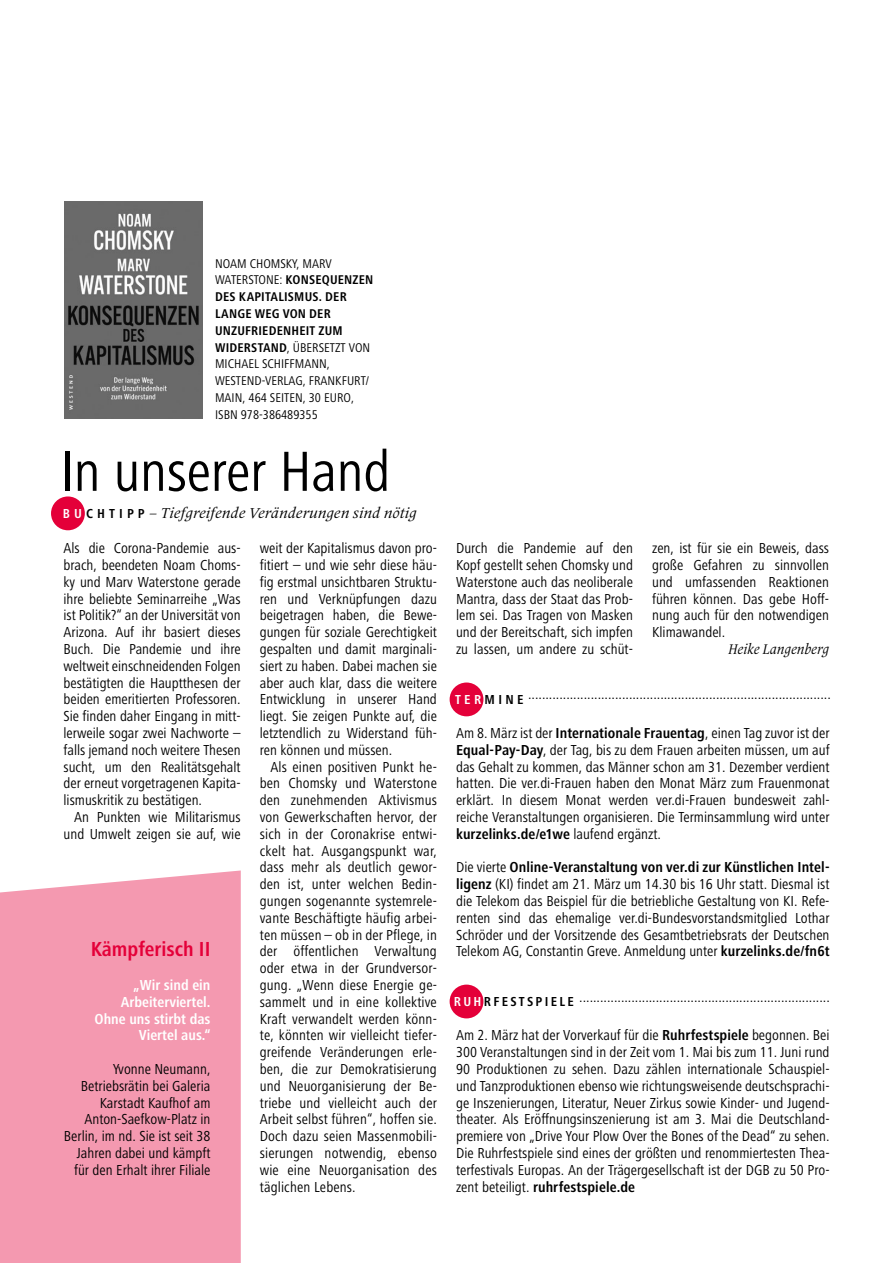
<style>
.page{position:relative;width:893px;height:1263px;background:#fff}
.page>*{position:absolute;margin:0;border:0;box-sizing:border-box;transform-origin:0 0}
.t1{font:58.5px "Frutiger OTF Regular Cn";letter-spacing:-.005em;color:#000}
.t2{font:21px "Frutiger OTF Bold Cn";color:#e40039}
.t3{font:15px/16.8px "Frutiger OTF Regular Cn";color:#000;text-align:justify}
.t4{font:15px "Frutiger OTF Bold Cn";letter-spacing:.005em;color:#000}
.t5{font:15px/16.8px "Frutiger OTF Bold Cn";color:#fff;text-align:right}
.t6{font:italic 15px "Frutiger Serif LT Pro";color:#000}
.t7{font:italic 14.7px "Frutiger Serif LT Pro";letter-spacing:-.005em;color:#000;scale:.9 1}
.t8{font:13.2px/16.8px "Frutiger OTF Regular Cn";color:#000}
.t9{font:13.2px/16.8px "Frutiger OTF Bold Cn";letter-spacing:.015em;color:#000}
.s1{font-family:"Frutiger OTF Regular Cn"}
.s2{font-family:"Frutiger OTF Bold Cn"}
.s3{font-family:"Frutiger OTF Bold Cn";font-style:normal;font-size:13.5px;color:#fff}
.s4{font-family:"Frutiger OTF Bold Cn";font-style:normal;font-size:13.5px}
</style>
<div class="page">
<div style="left:0;top:870px;width:241px;height:393px;background:#f499b0"></div>
<div style="left:51px;top:496px;width:34px;height:34px;background:#e40039;border-radius:50%"></div>
<div style="left:450px;top:682px;width:33px;height:34px;background:#e40039;border-radius:50%"></div>
<img style="left:64px;top:201px;width:138px;height:218px">
<div style="left:450px;top:984px;width:33px;height:34px;background:#e40039;border-radius:50%"></div>
<p class="t8" style="left:215px;top:255px;width:118px">NOAM CHOMSKY, MARV</p>
<p class="t9" style="left:215px;top:272px;width:160px"><span class="s1">WATERSTONE:</span> KONSEQUENZEN<br>DES KAPITALISMUS. DER<br>LANGE WEG VON DER<br>UNZUFRIEDENHEIT ZUM</p>
<p class="t8" style="left:215px;top:339px;width:157px"><span class="s2">WIDERSTAND</span>, ÜBERSETZT VON<br>MICHAEL SCHIFFMANN,<br>WESTEND-VERLAG, FRANKFURT/<br>MAIN, 464 SEITEN, 30 EURO,<br>ISBN 978-386489355</p>
<h1 class="t1" style="left:60px;top:439px;width:332px">In unserer Hand</h1>
<p class="t6" style="left:63px;top:504px;width:355px"><span class="s3">B U</span> <span class="s4">C H T I P P</span> – Tiefgreifende Veränderungen sind nötig</p>
<p class="t3" style="left:64px;top:540px;width:179px">Als die Corona-Pandemie aus&shy;brach, beendeten Noam Choms&shy;ky und Marv Waterstone gerade ihre beliebte Seminarreihe „Was ist Politik?“ an der Universität von Arizona. Auf ihr basiert dieses Buch. Die Pandemie und ihre weltweit einschneidenden Folgen bestätigten die Hauptthesen der beiden emeritierten Professoren.<br>Sie finden daher Eingang in mitt&shy;lerweile sogar zwei Nachworte – falls jemand noch weitere Thesen sucht, um den Realitätsgehalt der erneut vorgetragenen Kapita&shy;lismuskritik zu bestätigen.</p>
<p class="t3" style="left:64px;top:809px;width:179px;text-align:right">An Punkten wie Militarismus und Umwelt zeigen sie auf, wie</p>
<h2 class="t2" style="left:91px;top:938px;width:121px">Kämpferisch II</h2>
<p class="t5" style="left:94px;top:977px;width:118px">„Wir sind ein<br>Arbeiterviertel.<br>Ohne uns stirbt das<br>Viertel aus.“</p>
<p class="t3" style="left:64px;top:1061px;width:148px;text-align:right">Yvonne Neumann,<br>Betriebsrätin bei Galeria<br>Karstadt Kaufhof am<br>Anton-Saefkow-Platz in<br>Berlin, im nd. Sie ist seit 38<br>Jahren dabei und kämpft für den Erhalt ihrer Filiale</p>
<p class="t3" style="left:260px;top:540px;width:179px">weit der Kapitalismus davon pro&shy;fitiert – und wie sehr diese häu&shy;fig erstmal unsichtbaren Struktu&shy;ren und Verknüpfungen dazu beigetragen haben, die Bewe&shy;gungen für soziale Gerechtigkeit gespalten und damit marginali&shy;siert zu haben. Dabei machen sie aber auch klar, dass die weitere Entwicklung in unserer Hand liegt. Sie zeigen Punkte auf, die letztendlich zu Widerstand füh&shy;ren können und müssen.</p>
<p class="t3" style="left:260px;top:758px;width:179px;text-indent:11px">Als einen positiven Punkt he&shy;ben Chomsky und Waterstone den zunehmenden Aktivismus von Gewerkschaften hervor, der sich in der Coronakrise entwi&shy;ckelt hat. Ausgangspunkt war, dass mehr als deutlich gewor&shy;den ist, unter welchen Bedin&shy;gungen sogenannte systemrele&shy;vante Beschäftigte häufig arbei&shy;ten müssen – ob in der Pflege, in der öffentlichen Verwaltung oder etwa in der Grundversor&shy;gung. „Wenn diese Energie ge&shy;sammelt und in eine kollektive Kraft verwandelt werden könn&shy;te, könnten wir vielleicht tiefer&shy;greifende Veränderungen erle&shy;ben, die zur Demokratisierung und Neuorganisierung der Be&shy;triebe und vielleicht auch der Arbeit selbst führen“, hoffen sie.<br>Doch dazu seien Massenmobili&shy;sierungen notwendig, ebenso wie eine Neuorganisation des täglichen Lebens.</p>
<p class="t3" style="left:456px;top:540px;width:178px">Durch die Pandemie auf den Kopf gestellt sehen Chomsky und Waterstone auch das neoliberale Mantra, dass der Staat das Prob&shy;lem sei. Das Tragen von Masken und der Bereitschaft, sich impfen zu lassen, um andere zu schüt-</p>
<p class="t3" style="left:652px;top:540px;width:178px">zen, ist für sie ein Beweis, dass große Gefahren zu sinnvollen und umfassenden Reaktionen führen können. Das gebe Hoff&shy;nung auch für den notwendigen Klimawandel.</p>
<p class="t7" style="left:728px;top:640px;width:114px">Heike Langenberg</p>
<p class="t3" style="left:455px;top:686px;width:377px"><sub>T</sub> <sub>E</sub> <sub>R</sub> <sub>M</sub> <sub>I</sub> <sub>N</sub> <sub>E</sub> .......................................................................................</p>
<p class="t3" style="left:456px;top:725px;width:375px">Am 8. März ist der <span class="s2">Internationale Frauentag</span>, einen Tag zuvor ist der <span class="s2">Equal-Pay-Day</span>, der Tag, bis zu dem Frauen arbeiten müssen, um auf das Gehalt zu kommen, das Männer schon am 31. Dezember verdient hatten. Die ver.di-Frauen haben den Monat März zum Frauenmonat erklärt. In diesem Monat werden ver.di-Frauen bundesweit zahl&shy;reiche Veranstaltungen organisieren. Die Terminsammlung wird unter</p>
<p class="t4" style="left:456px;top:825px;width:207px">kurzelinks.de/e1we <span class="s1">laufend ergänzt.</span></p>
<p class="t4" style="left:456px;top:859px;width:375px"><span class="s1">Die vierte</span> Online-Veranstaltung von ver.di zur Künstlichen Intel-</p>
<p class="t3" style="left:456px;top:876px;width:375px"><span class="s2">ligenz</span> (KI) findet am 21. März um 14.30 bis 16 Uhr statt. Diesmal ist die Telekom das Beispiel für die betriebliche Gestaltung von KI. Refe&shy;renten sind das ehemalige ver.di-Bundesvorstandsmitglied Lothar Schröder und der Vorsitzende des Gesamtbetriebsrats der Deutschen Telekom AG, Constantin Greve. Anmeldung unter <span class="s2">kurzelinks.de/fn6t</span></p>
<p class="t3" style="left:454px;top:988px;width:377px"><sub>R</sub> <sub>U</sub> <sub>H</sub> <sub>R</sub> <sub>F</sub> <sub>E</sub> <sub>S</sub> <sub>T</sub> <sub>S</sub> <sub>P</sub> <sub>I</sub> <sub>E</sub> <sub>L</sub> <sub>E</sub> ........................................................................</p>
<p class="t3" style="left:456px;top:1027px;width:375px">Am 2. März hat der Vorverkauf für die <span class="s2">Ruhrfestspiele</span> begonnen. Bei 300 Veranstaltungen sind in der Zeit vom 1. Mai bis zum 11. Juni rund 90 Produktionen zu sehen. Dazu zählen internationale Schauspiel&shy;und Tanzproduktionen ebenso wie richtungsweisende deutschsprachi&shy;ge Inszenierungen, Literatur, Neuer Zirkus sowie Kinder- und Jugend&shy;theater. Als Eröffnungsinszenierung ist am 3. Mai die Deutschland&shy;premiere von „Drive Your Plow Over the Bones of the Dead“ zu sehen.<br>Die Ruhrfestspiele sind eines der größten und renommiertesten Thea&shy;terfestivals Europas. An der Trägergesellschaft ist der DGB zu 50 Pro-</p>
<p class="t4" style="left:456px;top:1178px;width:180px"><span class="s1">zent beteiligt.</span> ruhrfestspiele.de</p>
</div>
